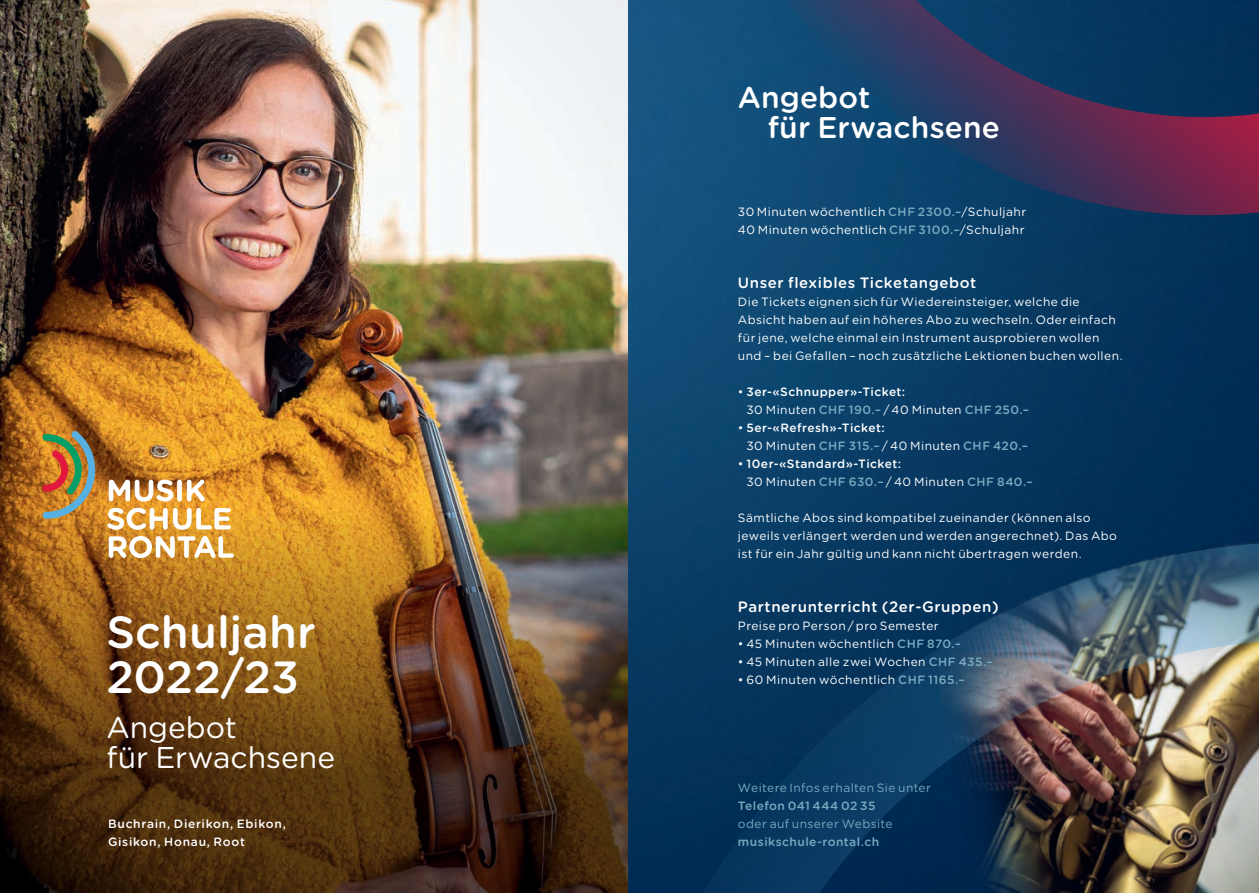
<style>
.page{position:relative;width:1259px;height:893px;background:#fff}
.page>*{position:absolute;margin:0;border:0;box-sizing:border-box;transform-origin:0 0}
.t1{font:500 45px/45px "Gotham Rounded";color:#fff}
.t2{font:30px/30px "Gotham Rounded";color:#fff}
.t3{font:500 30px/30px "Gotham Rounded";letter-spacing:.005em;color:#fff}
.t4{font:500 15px "Gotham Rounded";letter-spacing:.04em;color:#fff}
.t5{font:12px/18px "Gotham Rounded";letter-spacing:.035em;color:#fff}
.t6{font:500 12px/18px "Gotham Rounded";letter-spacing:.045em;color:#fff}
.t7{font:12px "Gotham Rounded";letter-spacing:.035em;color:#79aac0}
.t8{font:500 12px "Gotham Rounded";letter-spacing:.04em;color:#79aac0}
.s1{font-weight:500;color:#79aac0}
.s2{font-weight:400}
.s3{color:#79aac0}
</style>
<div class="page">
<img style="left:0;top:0;width:1259px;height:893px">
<img style="left:0;top:493px;width:629px;height:400px">
<svg style="left:694px;top:0;width:565px;height:270px"></svg>
<img style="left:645px;top:455px;width:614px;height:438px">
<svg style="left:109px;top:480px;width:64px;height:22px"></svg>
<div style="left:177px;top:480px;width:5px;height:21px;background:#fff;border-radius:2px"></div>
<svg style="left:187px;top:480px;width:18px;height:21px"></svg>
<svg style="left:107px;top:508px;width:124px;height:22px"></svg>
<svg style="left:109px;top:536px;width:125px;height:22px"></svg>
<svg style="left:43px;top:431px;width:52px;height:88px"></svg>
<h1 class="t1" style="left:106px;top:608px;width:211px">Schuljahr<br>2022/23</h1>
<h2 class="t2" style="left:106px;top:711px;width:230px">Angebot<br>für Erwachsene</h2>
<p class="t6" style="left:108px;top:814px;width:179px">Buchrain, Dierikon, Ebikon,<br>Gisikon, Honau, Root</p>
<h2 class="t3" style="left:767px;top:81px;width:234px;text-indent:-30px">Angebot<br>für Erwachsene</h2>
<p class="t5" style="left:738px;top:202px;width:290px">30 Minuten wöchentlich <span class="s1">CHF 2300.–</span>/Schuljahr<br>40 Minuten wöchentlich <span class="s1">CHF 3100.–</span>/Schuljahr</p>
<p class="t4" style="left:738px;top:272px;width:240px">Unser flexibles Ticketangebot</p>
<p class="t5" style="left:738px;top:292px;width:386px">Die Tickets eignen sich für Wiedereinsteiger, welche die Absicht haben auf ein höheres Abo zu wechseln. Oder einfach für jene, welche einmal ein Instrument ausprobieren wollen und – bei Gefallen – noch zusätzliche Lektionen buchen wollen.</p>
<p class="t6" style="left:746px;top:382px;width:284px;text-indent:-9px"><span class="s2">•</span> 3er-«Schnupper»-Ticket:<br><span class="s2">30 Minuten</span> <span class="s3">CHF 190.–</span> <span class="s2">/ 40 Minuten</span> <span class="s3">CHF 250.–</span></p>
<p class="t6" style="left:746px;top:418px;width:283px;text-indent:-9px"><span class="s2">•</span> 5er-«Refresh»-Ticket:<br><span class="s2">30 Minuten</span> <span class="s3">CHF 315.–</span> <span class="s2">/ 40 Minuten</span> <span class="s3">CHF 420.–</span></p>
<p class="t6" style="left:746px;top:454px;width:288px;text-indent:-9px"><span class="s2">•</span> 10er-«Standard»-Ticket:<br><span class="s2">30 Minuten</span> <span class="s3">CHF 630.–</span> <span class="s2">/ 40 Minuten</span> <span class="s3">CHF 840.–</span></p>
<p class="t5" style="left:738px;top:508px;width:380px">Sämtliche Abos sind kompatibel zueinander (können also jeweils verlängert werden und werden angerechnet). Das Abo ist für ein Jahr gültig und kann nicht übertragen werden.</p>
<p class="t4" style="left:738px;top:596px;width:262px">Partnerunterricht (2er-Gruppen)</p>
<p class="t5" style="left:738px;top:616px;width:202px">Preise pro Person / pro Semester</p>
<p class="t5" style="left:738px;top:634px;width:225px">• 45 Minuten wöchentlich <span class="s1">CHF 870.–</span></p>
<p class="t5" style="left:738px;top:652px;width:256px">• 45 Minuten alle zwei Wochen <span class="s1">CHF 435.–</span></p>
<p class="t5" style="left:738px;top:670px;width:228px">• 60 Minuten wöchentlich <span class="s1">CHF 1165.–</span></p>
<p class="t7" style="left:738px;top:780px;width:195px">Weitere Infos erhalten Sie unter</p>
<p class="t8" style="left:738px;top:797px;width:139px">Telefon 041 444 02 35</p>
<p class="t7" style="left:738px;top:816px;width:156px">oder auf unserer Website</p>
<p class="t8" style="left:738px;top:833px;width:143px">musikschule-rontal.ch</p>
</div>
